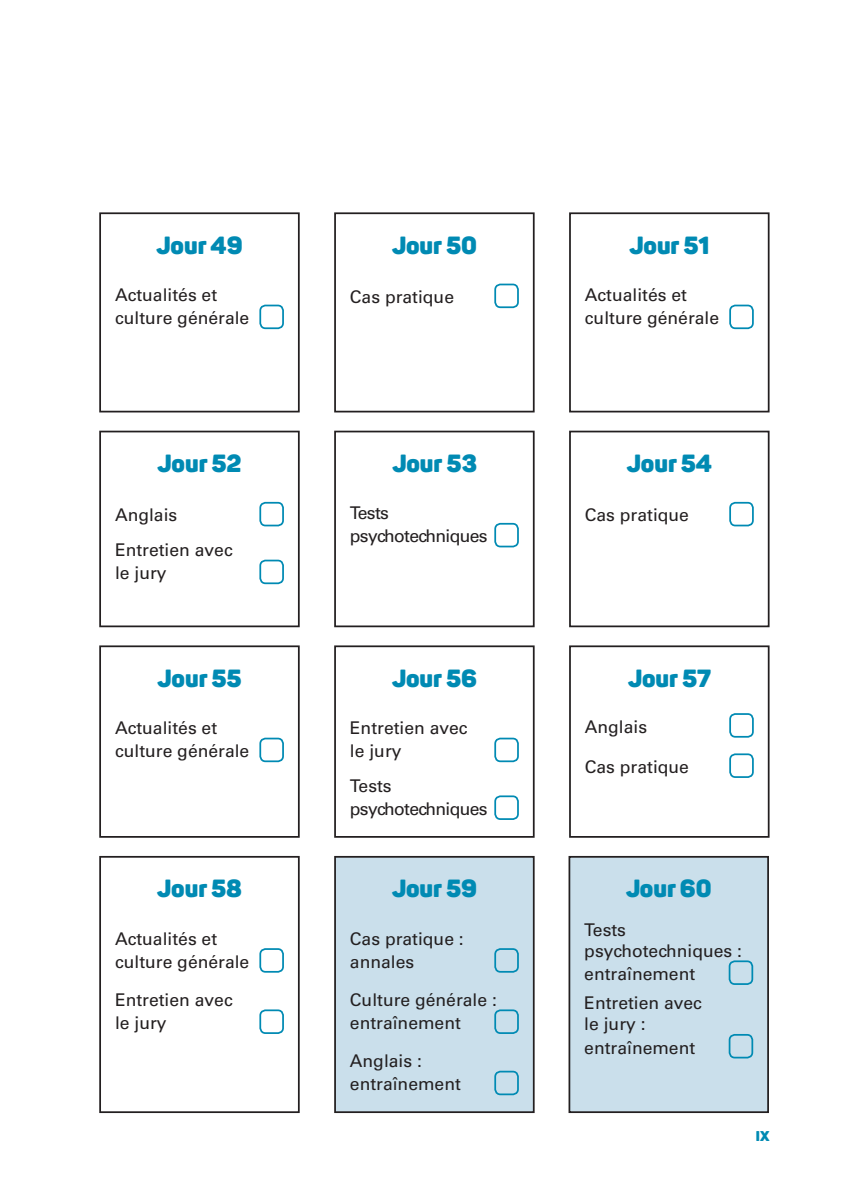
<style>
.page{position:relative;width:844px;height:1191px;background:#fff}
.page>*{position:absolute;margin:0;border:0;box-sizing:border-box;transform-origin:0 0}
.t1{font:900 24.5px "Panton";color:#008ab3}
.t2{font:17.5px/23.1px "Univers LT Std";color:#231f20}
.t3{font:17.5px/23.1px "Univers LT Std";letter-spacing:-.04em;color:#231f20}
.t4{font:900 14px "Panton";color:#008ab3}
</style>
<div class="page">
<div style="left:259px;top:304px;width:25px;height:25px;border:2px solid #008ab3;border-radius:5px"></div>
<div style="left:99px;top:212px;width:200px;height:200px;border:2px solid #231f20"></div>
<div style="left:494px;top:283px;width:24px;height:25px;border:2px solid #008ab3;border-radius:5px"></div>
<div style="left:334px;top:212px;width:200px;height:200px;border:2px solid #231f20"></div>
<div style="left:729px;top:304px;width:24px;height:25px;border:2px solid #008ab3;border-radius:5px"></div>
<div style="left:569px;top:212px;width:200px;height:200px;border:2px solid #231f20"></div>
<div style="left:259px;top:948px;width:25px;height:24px;border:2px solid #008ab3;border-radius:5px"></div>
<div style="left:259px;top:1009px;width:25px;height:25px;border:2px solid #008ab3;border-radius:5px"></div>
<div style="left:99px;top:856px;width:200px;height:257px;border:2px solid #231f20"></div>
<div style="left:335px;top:856px;width:198px;height:256px;background:#cadfeb"></div>
<div style="left:494px;top:948px;width:24px;height:24px;border:2px solid #008ab3;border-radius:5px"></div>
<div style="left:494px;top:1009px;width:24px;height:25px;border:2px solid #008ab3;border-radius:5px"></div>
<div style="left:494px;top:1070px;width:24px;height:25px;border:2px solid #008ab3;border-radius:5px"></div>
<div style="left:334px;top:856px;width:200px;height:257px;border:2px solid #231f20"></div>
<div style="left:569px;top:856px;width:198px;height:256px;background:#cadfeb"></div>
<div style="left:728px;top:960px;width:25px;height:25px;border:2px solid #008ab3;border-radius:5px"></div>
<div style="left:728px;top:1034px;width:25px;height:24px;border:2px solid #008ab3;border-radius:5px"></div>
<div style="left:568px;top:856px;width:200px;height:257px;border:2px solid #231f20"></div>
<div style="left:259px;top:737px;width:25px;height:25px;border:2px solid #008ab3;border-radius:5px"></div>
<div style="left:99px;top:645px;width:200px;height:192px;border:2px solid #231f20"></div>
<div style="left:494px;top:737px;width:24px;height:25px;border:2px solid #008ab3;border-radius:5px"></div>
<div style="left:494px;top:795px;width:24px;height:25px;border:2px solid #008ab3;border-radius:5px"></div>
<div style="left:334px;top:645px;width:200px;height:192px;border:2px solid #231f20"></div>
<div style="left:729px;top:713px;width:24px;height:24px;border:2px solid #008ab3;border-radius:5px"></div>
<div style="left:729px;top:753px;width:24px;height:25px;border:2px solid #008ab3;border-radius:5px"></div>
<div style="left:569px;top:645px;width:200px;height:192px;border:2px solid #231f20"></div>
<div style="left:259px;top:502px;width:25px;height:24px;border:2px solid #008ab3;border-radius:5px"></div>
<div style="left:259px;top:559px;width:25px;height:25px;border:2px solid #008ab3;border-radius:5px"></div>
<div style="left:99px;top:430px;width:200px;height:197px;border:2px solid #231f20"></div>
<div style="left:494px;top:523px;width:24px;height:24px;border:2px solid #008ab3;border-radius:5px"></div>
<div style="left:334px;top:430px;width:200px;height:197px;border:2px solid #231f20"></div>
<div style="left:729px;top:502px;width:24px;height:24px;border:2px solid #008ab3;border-radius:5px"></div>
<div style="left:569px;top:430px;width:200px;height:197px;border:2px solid #231f20"></div>
<h1 class="t1" style="left:156px;top:229px;width:88px">Jour 49</h1>
<p class="t2" style="left:115px;top:283px;width:136px">Actualités et culture générale</p>
<h1 class="t1" style="left:157px;top:448px;width:86px">Jour 52</h1>
<p class="t2" style="left:115px;top:498px;width:119px;line-height:34.6px">Anglais<br>Entretien avec</p>
<p class="t2" style="left:115px;top:561px;width:53px">le jury</p>
<h1 class="t1" style="left:157px;top:662px;width:86px">Jour 55</h1>
<p class="t2" style="left:115px;top:716px;width:136px">Actualités et culture générale</p>
<h1 class="t1" style="left:157px;top:873px;width:87px">Jour 58</h1>
<p class="t2" style="left:115px;top:927px;width:136px">Actualités et culture générale</p>
<p class="t2" style="left:115px;top:988px;width:119px">Entretien avec le jury</p>
<h1 class="t1" style="left:391px;top:229px;width:87px">Jour 50</h1>
<p class="t2" style="left:350px;top:285px;width:106px">Cas pratique</p>
<h1 class="t1" style="left:392px;top:448px;width:86px">Jour 53</h1>
<p class="t3" style="left:350px;top:502px;width:139px">Tests psychotechniques</p>
<h1 class="t1" style="left:391px;top:662px;width:87px">Jour 56</h1>
<p class="t2" style="left:350px;top:716px;width:119px">Entretien avec le jury</p>
<p class="t3" style="left:350px;top:774px;width:139px">Tests psychotechniques</p>
<h1 class="t1" style="left:391px;top:873px;width:87px">Jour 59</h1>
<p class="t2" style="left:350px;top:927px;width:115px">Cas pratique : annales</p>
<p class="t2" style="left:350px;top:988px;width:148px">Culture générale : entraînement</p>
<p class="t2" style="left:350px;top:1049px;width:112px">Anglais : entraînement</p>
<h1 class="t1" style="left:629px;top:229px;width:82px">Jour 51</h1>
<p class="t2" style="left:584px;top:283px;width:136px">Actualités et culture générale</p>
<h1 class="t1" style="left:626px;top:448px;width:87px">Jour 54</h1>
<p class="t2" style="left:584px;top:504px;width:106px">Cas pratique</p>
<h1 class="t1" style="left:627px;top:662px;width:85px">Jour 57</h1>
<p class="t2" style="left:584px;top:715px;width:64px">Anglais</p>
<p class="t2" style="left:584px;top:755px;width:106px">Cas pratique</p>
<h1 class="t1" style="left:625px;top:873px;width:88px">Jour 60</h1>
<p class="t2" style="left:584px;top:919px;width:159px;line-height:21px">Tests psychotechniques :</p>
<p class="t2" style="left:584px;top:959px;width:119px;line-height:29.4px">entraînement<br>Entretien avec</p>
<p class="t2" style="left:584px;top:1012px;width:112px">le jury : entraînement</p>
<p class="t4" style="left:755px;top:1127px;width:15px">IX</p>
</div>
